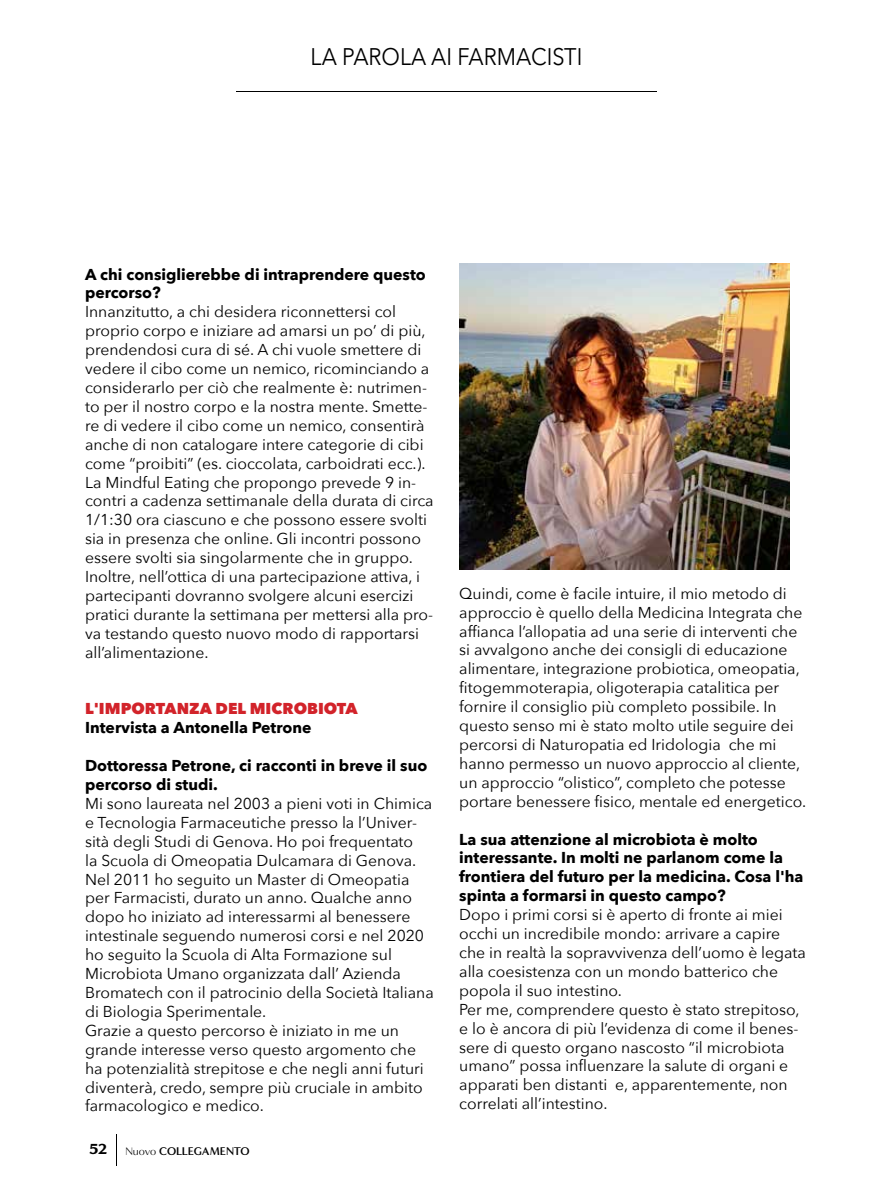
<style>
.page{position:relative;width:893px;height:1191px;background:#fff}
.page>*{position:absolute;margin:0;border:0;box-sizing:border-box;transform-origin:0 0}
.t1{font:24px "Avenir Next";color:#000;scale:.91 1}
.t2{font:15.75px/18.9px "Avenir Next";color:#000}
.t3{font:700 15.75px/18.9px "Avenir Next";color:#000}
.t4{font:800 15.75px "Avenir Next";color:#d2232a}
.t5{font:700 11.4px "Minerva Modern";letter-spacing:-.015em;color:#000}
.s1{font-weight:900;font-size:15px}
.s2{font-weight:400;font-size:11.25px}
</style>
<div class="page">
<hr style="left:236px;top:91px;width:421px;height:1px;background:#000">
<img style="left:459px;top:264px;width:330px;height:306px">
<hr style="left:116px;top:1134px;width:1px;height:31px;background:#000">
<h1 class="t1" style="left:311px;top:36px;width:300px">LA PAROLA AI FARMACISTI</h1>
<p class="t3" style="left:85px;top:264px;width:342px">A chi consiglierebbe di intraprendere questo percorso?</p>
<p class="t2" style="left:85px;top:302px;width:350px">Innanzitutto, a chi desidera riconnettersi col proprio corpo e iniziare ad amarsi un po’ di più, prendendosi cura di sé. A chi vuole smettere di vedere il cibo come un nemico, ricominciando a considerarlo per ciò che realmente è: nutrimen&shy;to per il nostro corpo e la nostra mente. Smette&shy;re di vedere il cibo come un nemico, consentirà anche di non catalogare intere categorie di cibi come “proibiti” (es. cioccolata, carboidrati ecc.).<br>La Mindful Eating che propongo prevede 9 in&shy;contri a cadenza settimanale della durata di circa 1/1:30 ora ciascuno e che possono essere svolti sia in presenza che online. Gli incontri possono essere svolti sia singolarmente che in gruppo.<br>Inoltre, nell’ottica di una partecipazione attiva, i partecipanti dovranno svolgere alcuni esercizi pratici durante la settimana per mettersi alla pro&shy;va testando questo nuovo modo di rapportarsi all’alimentazione.</p>
<p class="t4" style="left:85px;top:699px;width:274px">L'IMPORTANZA DEL MICROBIOTA</p>
<p class="t3" style="left:85px;top:718px;width:228px">Intervista a Antonella Petrone</p>
<p class="t3" style="left:85px;top:756px;width:344px">Dottoressa Petrone, ci racconti in breve il suo percorso di studi.</p>
<p class="t2" style="left:85px;top:793px;width:350px">Mi sono laureata nel 2003 a pieni voti in Chimica e Tecnologia Farmaceutiche presso la l’Univer&shy;sità degli Studi di Genova. Ho poi frequentato<br>la Scuola di Omeopatia Dulcamara di Genova.<br>Nel 2011 ho seguito un Master di Omeopatia per Farmacisti, durato un anno. Qualche anno dopo ho iniziato ad interessarmi al benessere intestinale seguendo numerosi corsi e nel 2020 ho seguito la Scuola di Alta Formazione sul Microbiota Umano organizzata dall’ Azienda Bromatech con il patrocinio della Società Italiana di Biologia Sperimentale.<br>Grazie a questo percorso è iniziato in me un grande interesse verso questo argomento che ha potenzialità strepitose e che negli anni futuri diventerà, credo, sempre più cruciale in ambito farmacologico e medico.</p>
<p class="t5" style="left:89px;top:1144px;width:162px"><span class="s1">52</span> <span class="s2">Nuovo</span> COLLEGAMENTO</p>
<p class="t2" style="left:459px;top:583px;width:348px">Quindi, come è facile intuire, il mio metodo di approccio è quello della Medicina Integrata che affianca l’allopatia ad una serie di interventi che si avvalgono anche dei consigli di educazione alimentare, integrazione probiotica, omeopatia, fitogemmoterapia, oligoterapia catalitica per fornire il consiglio più completo possibile. In questo senso mi è stato molto utile seguire dei percorsi di Naturopatia ed Iridologia che mi hanno permesso un nuovo approccio al cliente, un approccio “olistico”, completo che potesse portare benessere fisico, mentale ed energetico.</p>
<p class="t3" style="left:459px;top:829px;width:346px">La sua attenzione al microbiota è molto interessante. In molti ne parlanom come la frontiera del futuro per la medicina. Cosa l'ha spinta a formarsi in questo campo?</p>
<p class="t2" style="left:459px;top:904px;width:348px">Dopo i primi corsi si è aperto di fronte ai miei occhi un incredibile mondo: arrivare a capire che in realtà la sopravvivenza dell’uomo è legata alla coesistenza con un mondo batterico che popola il suo intestino.<br>Per me, comprendere questo è stato strepitoso, e lo è ancora di più l’evidenza di come il benes&shy;sere di questo organo nascosto “il microbiota umano” possa influenzare la salute di organi e apparati ben distanti e, apparentemente, non correlati all’intestino.</p>
</div>
